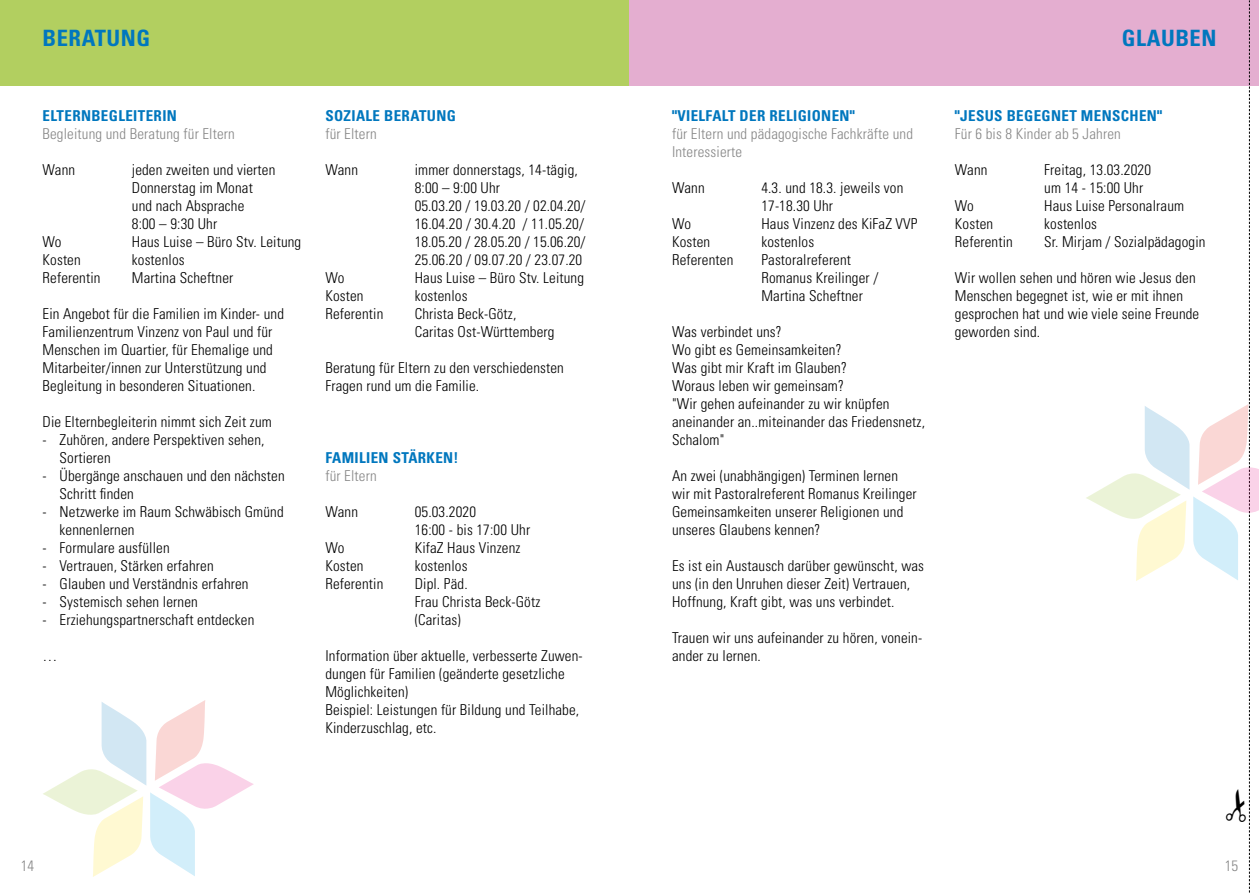
<style>
.page{position:relative;width:1259px;height:893px;background:#fff}
.page>*{position:absolute;margin:0;border:0;box-sizing:border-box;transform-origin:0 0}
.t1{font:700 condensed 22.5px "Univers LT Std";letter-spacing:.025em;color:#0077be}
.t2{font:300 condensed 15px/18px "Univers LT Std";letter-spacing:.01em;color:#000}
.t3{font:300 condensed 15px/18px "Univers LT Std";letter-spacing:.01em;color:#878787}
.t4{font:700 condensed 15px "Univers LT Std";letter-spacing:.025em;color:#0077be}
</style>
<div class="page">
<div style="left:0;top:0;width:629px;height:85px;background:#b2cf60"></div>
<div style="left:629px;top:0;width:630px;height:85px;background:#e4aed0"></div>
<svg style="left:43px;top:700px;width:211px;height:177px"></svg>
<svg style="left:1085px;top:0;width:174px;height:893px"></svg>
<h1 class="t1" style="left:43px;top:24px;width:109px">BERATUNG</h1>
<h1 class="t1" style="left:1121px;top:24px;width:96px">GLAUBEN</h1>
<p class="t4" style="left:43px;top:106px;width:136px">ELTERNBEGLEITERIN</p>
<p class="t3" style="left:43px;top:125px;width:194px">Begleitung und Beratung für Eltern</p>
<p class="t2" style="left:43px;top:161px;width:34px">Wann</p>
<p class="t2" style="left:132px;top:161px;width:145px">jeden zweiten und vierten<br>Donnerstag im Monat und nach Absprache<br>8:00 – 9:30 Uhr</p>
<p class="t2" style="left:43px;top:233px;width:21px">Wo</p>
<p class="t2" style="left:132px;top:233px;width:171px">Haus Luise – Büro Stv. Leitung</p>
<p class="t2" style="left:43px;top:251px;width:40px">Kosten</p>
<p class="t2" style="left:132px;top:251px;width:54px">kostenlos</p>
<p class="t2" style="left:43px;top:269px;width:59px">Referentin</p>
<p class="t2" style="left:132px;top:269px;width:103px">Martina Scheftner</p>
<p class="t2" style="left:43px;top:305px;width:243px">Ein Angebot für die Familien im Kinder- und Familienzentrum Vinzenz von Paul und für Menschen im Quartier, für Ehemalige und Mitarbeiter/innen zur Unterstützung und Begleitung in besonderen Situationen.</p>
<p class="t2" style="left:43px;top:413px;width:231px">Die Elternbegleiterin nimmt sich Zeit zum</p>
<p class="t2" style="left:60px;top:431px;width:206px;text-indent:-17px">- Zuhören, andere Perspektiven sehen,<br>Sortieren</p>
<p class="t2" style="left:60px;top:467px;width:227px;text-indent:-17px">- Übergänge anschauen und den nächsten<br>Schritt finden</p>
<p class="t2" style="left:60px;top:503px;width:226px;text-indent:-17px">- Netzwerke im Raum Schwäbisch Gmünd kennenlernen</p>
<p class="t2" style="left:43px;top:539px;width:129px">- Formulare ausfüllen</p>
<p class="t2" style="left:43px;top:557px;width:173px">- Vertrauen, Stärken erfahren</p>
<p class="t2" style="left:43px;top:575px;width:207px">- Glauben und Verständnis erfahren</p>
<p class="t2" style="left:43px;top:593px;width:157px">- Systemisch sehen lernen</p>
<p class="t2" style="left:43px;top:611px;width:213px">- Erziehungspartnerschaft entdecken</p>
<p class="t2" style="left:43px;top:647px;width:16px">…</p>
<p class="t4" style="left:325px;top:106px;width:132px">SOZIALE BERATUNG</p>
<p class="t3" style="left:325px;top:125px;width:53px">für Eltern</p>
<p class="t2" style="left:325px;top:161px;width:34px">Wann</p>
<p class="t2" style="left:415px;top:161px;width:172px">immer donnerstags, 14-tägig,<br>8:00 – 9:00 Uhr<br>05.03.20 / 19.03.20 / 02.04.20/<br>16.04.20 / 30.4.20 / 11.05.20/<br>18.05.20 / 28.05.20 / 15.06.20/<br>25.06.20 / 09.07.20 / 23.07.20</p>
<p class="t2" style="left:325px;top:269px;width:21px">Wo</p>
<p class="t2" style="left:415px;top:269px;width:171px">Haus Luise – Büro Stv. Leitung</p>
<p class="t2" style="left:325px;top:287px;width:40px">Kosten</p>
<p class="t2" style="left:415px;top:287px;width:54px">kostenlos</p>
<p class="t2" style="left:325px;top:305px;width:59px">Referentin</p>
<p class="t2" style="left:415px;top:305px;width:141px">Christa Beck-Götz,<br>Caritas Ost-Württemberg</p>
<p class="t2" style="left:325px;top:359px;width:240px">Beratung für Eltern zu den verschiedensten<br>Fragen rund um die Familie.</p>
<p class="t4" style="left:325px;top:448px;width:135px">FAMILIEN STÄRKEN!</p>
<p class="t3" style="left:325px;top:467px;width:53px">für Eltern</p>
<p class="t2" style="left:325px;top:503px;width:34px">Wann</p>
<p class="t2" style="left:415px;top:503px;width:117px">05.03.2020<br>16:00 - bis 17:00 Uhr</p>
<p class="t2" style="left:325px;top:539px;width:21px">Wo</p>
<p class="t2" style="left:415px;top:539px;width:107px">KifaZ Haus Vinzenz</p>
<p class="t2" style="left:325px;top:557px;width:40px">Kosten</p>
<p class="t2" style="left:415px;top:557px;width:54px">kostenlos</p>
<p class="t2" style="left:325px;top:575px;width:59px">Referentin</p>
<p class="t2" style="left:415px;top:575px;width:127px">Dipl. Päd.<br>Frau Christa Beck-Götz (Caritas)</p>
<p class="t2" style="left:325px;top:647px;width:259px">Information über aktuelle, verbesserte Zuwen&shy;dungen für Familien (geänderte gesetzliche Möglichkeiten)<br>Beispiel: Leistungen für Bildung und Teilhabe, Kinderzuschlag, etc.</p>
<p class="t4" style="left:672px;top:106px;width:184px">"VIELFALT DER RELIGIONEN"</p>
<p class="t3" style="left:672px;top:125px;width:243px">für Eltern und pädagogische Fachkräfte und<br>Interessierte</p>
<p class="t2" style="left:672px;top:179px;width:34px">Wann</p>
<p class="t2" style="left:761px;top:179px;width:143px">4.3. und 18.3. jeweils von<br>17-18.30 Uhr</p>
<p class="t2" style="left:672px;top:215px;width:21px">Wo</p>
<p class="t2" style="left:761px;top:215px;width:158px">Haus Vinzenz des KiFaZ VVP</p>
<p class="t2" style="left:672px;top:233px;width:40px">Kosten</p>
<p class="t2" style="left:761px;top:233px;width:54px">kostenlos</p>
<p class="t2" style="left:672px;top:251px;width:63px">Referenten</p>
<p class="t2" style="left:761px;top:251px;width:118px">Pastoralreferent<br>Romanus Kreilinger /<br>Martina Scheftner</p>
<p class="t2" style="left:672px;top:323px;width:254px">Was verbindet uns?<br>Wo gibt es Gemeinsamkeiten?<br>Was gibt mir Kraft im Glauben?<br>Woraus leben wir gemeinsam?<br>"Wir gehen aufeinander zu wir knüpfen aneinander an..miteinander das Friedensnetz,<br>Schalom"</p>
<p class="t2" style="left:672px;top:467px;width:246px">An zwei (unabhängigen) Terminen lernen wir mit Pastoralreferent Romanus Kreilinger Gemeinsamkeiten unserer Religionen und unseres Glaubens kennen?</p>
<p class="t2" style="left:672px;top:557px;width:254px">Es ist ein Austausch darüber gewünscht, was uns (in den Unruhen dieser Zeit) Vertrauen,<br>Hoffnung, Kraft gibt, was uns verbindet.</p>
<p class="t2" style="left:672px;top:629px;width:252px">Trauen wir uns aufeinander zu hören, vonein&shy;ander zu lernen.</p>
<p class="t4" style="left:955px;top:106px;width:209px">"JESUS BEGEGNET MENSCHEN"</p>
<p class="t3" style="left:955px;top:125px;width:167px">Für 6 bis 8 Kinder ab 5 Jahren</p>
<p class="t2" style="left:955px;top:161px;width:34px">Wann</p>
<p class="t2" style="left:1044px;top:161px;width:108px">Freitag, 13.03.2020 um 14 - 15:00 Uhr</p>
<p class="t2" style="left:955px;top:197px;width:21px">Wo</p>
<p class="t2" style="left:1044px;top:197px;width:141px">Haus Luise Personalraum</p>
<p class="t2" style="left:955px;top:215px;width:40px">Kosten</p>
<p class="t2" style="left:1044px;top:215px;width:54px">kostenlos</p>
<p class="t2" style="left:955px;top:233px;width:59px">Referentin</p>
<p class="t2" style="left:1044px;top:233px;width:163px">Sr. Mirjam / Sozialpädagogin</p>
<p class="t2" style="left:955px;top:269px;width:246px">Wir wollen sehen und hören wie Jesus den Menschen begegnet ist, wie er mit ihnen gesprochen hat und wie viele seine Freunde geworden sind.</p>
<p class="t3" style="left:21px;top:856px;width:15px">14</p>
<p class="t3" style="left:1224px;top:856px;width:15px">15</p>
</div>
